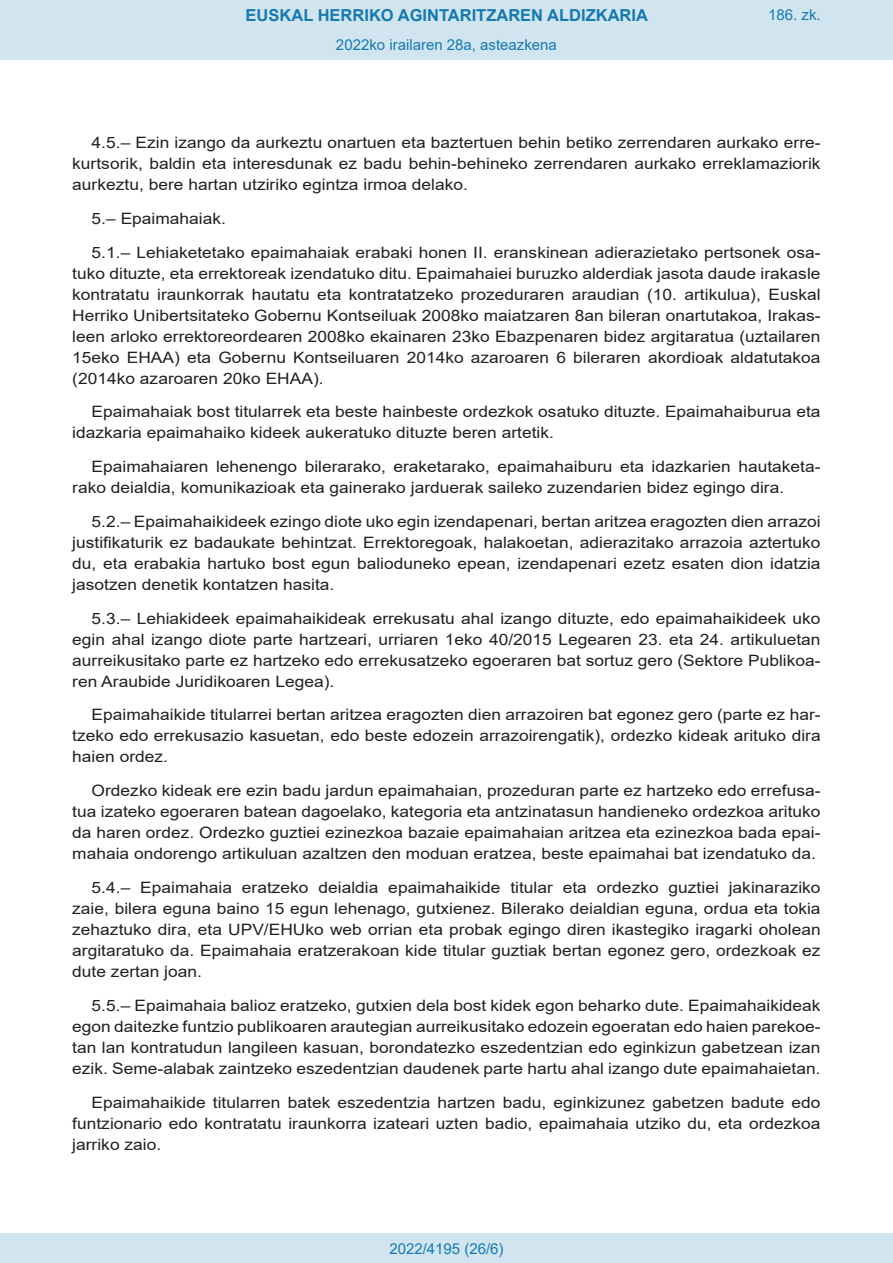
<style>
.page{position:relative;width:893px;height:1263px;background:#fff}
.page>*{position:absolute;margin:0;border:0;box-sizing:border-box;transform-origin:0 0}
.t1{font:700 16.5px "Arial";color:#1879ad}
.BOPVDetalle{font:15.6px/21px "Arial";color:#231f20;text-align:justify;scale:1.11 1}
.Paginacion_Centro{font:15px "Arial";color:#1879ad}
</style>
<div class="page">
<div style="left:0;top:0;width:893px;height:60px;background:#d0e5f0"></div>
<div style="left:0;top:1233px;width:893px;height:30px;background:#d0e5f0"></div>
<p class="t1" style="left:246px;top:3px;width:404px">EUSKAL HERRIKO AGINTARITZAREN ALDIZKARIA</p>
<p class="Paginacion_Centro" style="left:336px;top:35px;width:222px">2022ko irailaren 28a, asteazkena</p>
<p class="Paginacion_Centro" style="left:768px;top:5px;width:54px">186. zk.</p>
<p class="BOPVDetalle" style="left:72px;top:132px;width:676px;text-indent:19px">4.5.– Ezin izango da aurkeztu onartuen eta baztertuen behin betiko zerrendaren aurkako erre&shy;kurtsorik, baldin eta interesdunak ez badu behin-behineko zerrendaren aurkako erreklamaziorik aurkeztu, bere hartan utziriko egintza irmoa delako.</p>
<p class="BOPVDetalle" style="left:92px;top:208px;width:123px">5.– Epaimahaiak.</p>
<p class="BOPVDetalle" style="left:72px;top:242px;width:676px;text-indent:19px">5.1.– Lehiaketetako epaimahaiak erabaki honen II. eranskinean adierazietako pertsonek osa&shy;tuko dituzte, eta errektoreak izendatuko ditu. Epaimahaiei buruzko alderdiak jasota daude irakasle kontratatu iraunkorrak hautatu eta kontratatzeko prozeduraren araudian (10. artikulua), Euskal Herriko Unibertsitateko Gobernu Kontseiluak 2008ko maiatzaren 8an bileran onartutakoa, Irakas&shy;leen arloko errektoreordearen 2008ko ekainaren 23ko Ebazpenaren bidez argitaratua (uztailaren 15eko EHAA) eta Gobernu Kontseiluaren 2014ko azaroaren 6 bileraren akordioak aldatutakoa (2014ko azaroaren 20ko EHAA).</p>
<p class="BOPVDetalle" style="left:72px;top:401px;width:676px;text-indent:19px">Epaimahaiak bost titularrek eta beste hainbeste ordezkok osatuko dituzte. Epaimahaiburua eta idazkaria epaimahaiko kideek aukeratuko dituzte beren artetik.</p>
<p class="BOPVDetalle" style="left:72px;top:456px;width:676px;text-indent:19px">Epaimahaiaren lehenengo bilerarako, eraketarako, epaimahaiburu eta idazkarien hautaketa&shy;rako deialdia, komunikazioak eta gainerako jarduerak saileko zuzendarien bidez egingo dira.</p>
<p class="BOPVDetalle" style="left:72px;top:511px;width:676px;text-indent:19px">5.2.– Epaimahaikideek ezingo diote uko egin izendapenari, bertan aritzea eragozten dien arrazoi justifikaturik ez badaukate behintzat. Errektoregoak, halakoetan, adierazitako arrazoia aztertuko du, eta erabakia hartuko bost egun balioduneko epean, izendapenari ezetz esaten dion idatzia jasotzen denetik kontatzen hasita.</p>
<p class="BOPVDetalle" style="left:72px;top:608px;width:676px;text-indent:19px">5.3.– Lehiakideek epaimahaikideak errekusatu ahal izango dituzte, edo epaimahaikideek uko egin ahal izango diote parte hartzeari, urriaren 1eko 40/2015 Legearen 23. eta 24. artikuluetan aurreikusitako parte ez hartzeko edo errekusatzeko egoeraren bat sortuz gero (Sektore Publikoa&shy;ren Araubide Juridikoaren Legea).</p>
<p class="BOPVDetalle" style="left:72px;top:704px;width:676px;text-indent:19px">Epaimahaikide titularrei bertan aritzea eragozten dien arrazoiren bat egonez gero (parte ez har&shy;tzeko edo errekusazio kasuetan, edo beste edozein arrazoirengatik), ordezko kideak arituko dira haien ordez.</p>
<p class="BOPVDetalle" style="left:72px;top:780px;width:676px;text-indent:19px">Ordezko kideak ere ezin badu jardun epaimahaian, prozeduran parte ez hartzeko edo errefusa&shy;tua izateko egoeraren batean dagoelako, kategoria eta antzinatasun handieneko ordezkoa arituko da haren ordez. Ordezko guztiei ezinezkoa bazaie epaimahaian aritzea eta ezinezkoa bada epai&shy;mahaia ondorengo artikuluan azaltzen den moduan eratzea, beste epaimahai bat izendatuko da.</p>
<p class="BOPVDetalle" style="left:72px;top:877px;width:676px;text-indent:19px">5.4.– Epaimahaia eratzeko deialdia epaimahaikide titular eta ordezko guztiei jakinaraziko zaie, bilera eguna baino 15 egun lehenago, gutxienez. Bilerako deialdian eguna, ordua eta tokia zehaztuko dira, eta UPV/EHUko web orrian eta probak egingo diren ikastegiko iragarki oholean argitaratuko da. Epaimahaia eratzerakoan kide titular guztiak bertan egonez gero, ordezkoak ez dute zertan joan.</p>
<p class="BOPVDetalle" style="left:72px;top:995px;width:676px;text-indent:19px">5.5.– Epaimahaia balioz eratzeko, gutxien dela bost kidek egon beharko dute. Epaimahaikideak egon daitezke funtzio publikoaren arautegian aurreikusitako edozein egoeratan edo haien parekoe&shy;tan lan kontratudun langileen kasuan, borondatezko eszedentzian edo eginkizun gabetzean izan ezik. Seme-alabak zaintzeko eszedentzian daudenek parte hartu ahal izango dute epaimahaietan.</p>
<p class="BOPVDetalle" style="left:72px;top:1091px;width:676px;text-indent:19px">Epaimahaikide titularren batek eszedentzia hartzen badu, eginkizunez gabetzen badute edo funtzionario edo kontratatu iraunkorra izateari uzten badio, epaimahaia utziko du, eta ordezkoa jarriko zaio.</p>
<p class="Paginacion_Centro" style="left:389px;top:1238px;width:116px">2022/4195 (26/6)</p>
</div>
